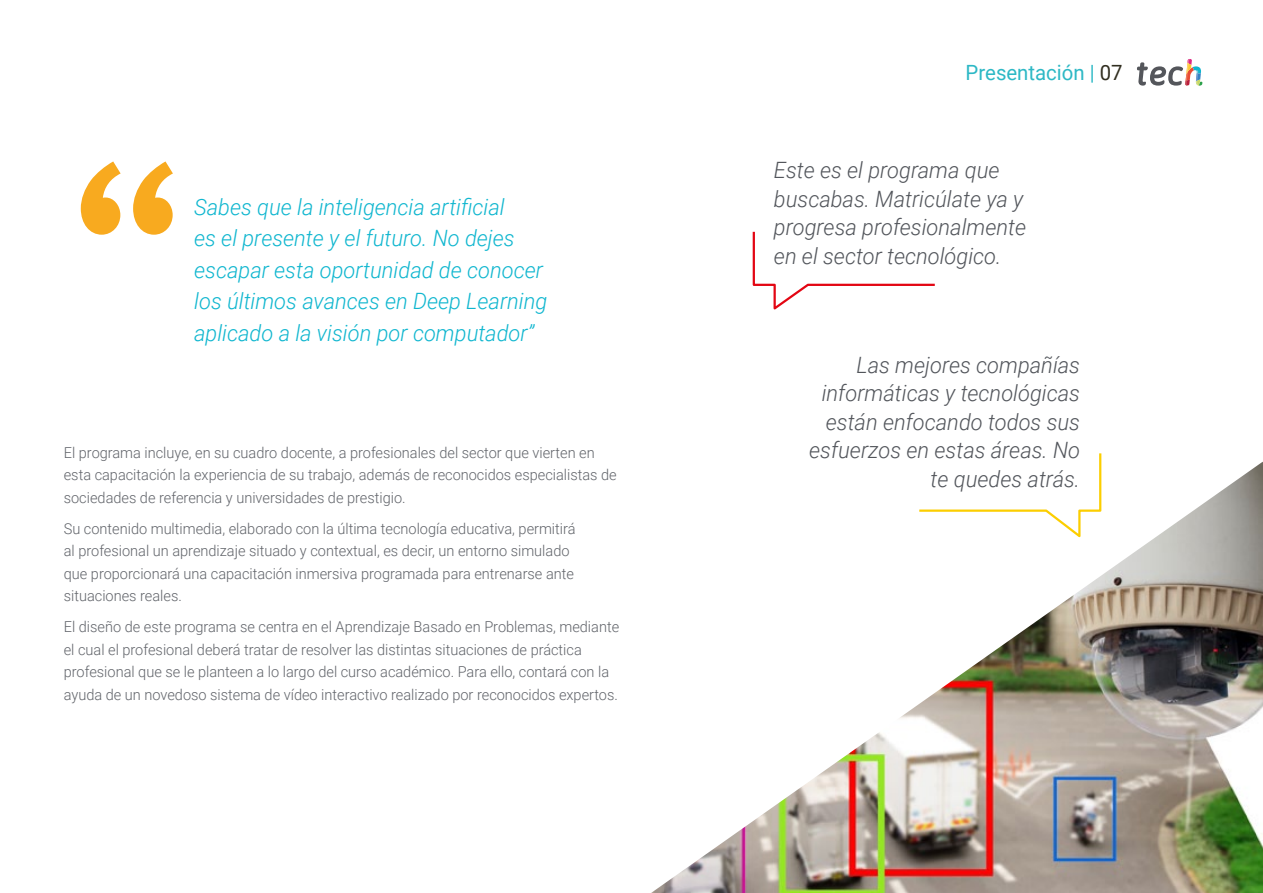
<style>
.page{position:relative;width:1263px;height:893px;background:#fff}
.page>*{position:absolute;margin:0;border:0;box-sizing:border-box;transform-origin:0 0}
.t1{font:italic 300 22.5px/28.5px "Roboto";color:#52555b;text-align:right}
.t2{font:italic 300 22.5px/31.5px "Roboto";color:#0fb6cf}
.t3{font:21px "Roboto";color:#2db8c5}
.t4{font:300 15px/22.5px "Roboto";color:#61646a}
.s1{color:#312e20}
</style>
<div class="page">
<svg style="left:81px;top:161px;width:92px;height:74px"></svg>
<img style="left:651px;top:461px;width:612px;height:432px">
<svg style="left:1137px;top:59px;width:65px;height:27px"></svg>
<svg style="left:917px;top:453px;width:185px;height:88px"></svg>
<svg style="left:752px;top:231px;width:183px;height:79px"></svg>
<h1 class="t2" style="left:194px;top:190px;width:355px">Sabes que la inteligencia artificial<br>es el presente y el futuro. No dejes escapar esta oportunidad de conocer los últimos avances en Deep Learning aplicado a la visión por computador”</h1>
<p class="t4" style="left:64px;top:441px;width:554px">El programa incluye, en su cuadro docente, a profesionales del sector que vierten en esta capacitación la experiencia de su trabajo, además de reconocidos especialistas de sociedades de referencia y universidades de prestigio.</p>
<p class="t4" style="left:64px;top:517px;width:513px">Su contenido multimedia, elaborado con la última tecnología educativa, permitirá al profesional un aprendizaje situado y contextual, es decir, un entorno simulado que proporcionará una capacitación inmersiva programada para entrenarse ante situaciones reales.</p>
<p class="t4" style="left:64px;top:615px;width:557px">El diseño de este programa se centra en el Aprendizaje Basado en Problemas, mediante el cual el profesional deberá tratar de resolver las distintas situaciones de práctica profesional que se le planteen a lo largo del curso académico. Para ello, contará con la ayuda de un novedoso sistema de vídeo interactivo realizado por reconocidos expertos.</p>
<h2 class="t3" style="left:966px;top:57px;width:159px">Presentación | <span class="s1">07</span></h2>
<h1 class="t1" style="left:774px;top:155px;width:254px;text-align:left">Este es el programa que buscabas. Matricúlate ya y progresa profesionalmente en el sector tecnológico.</h1>
<h1 class="t1" style="left:809px;top:350px;width:272px">Las mejores compañías informáticas y tecnológicas están enfocando todos sus esfuerzos en estas áreas. No te quedes atrás.</h1>
</div>
